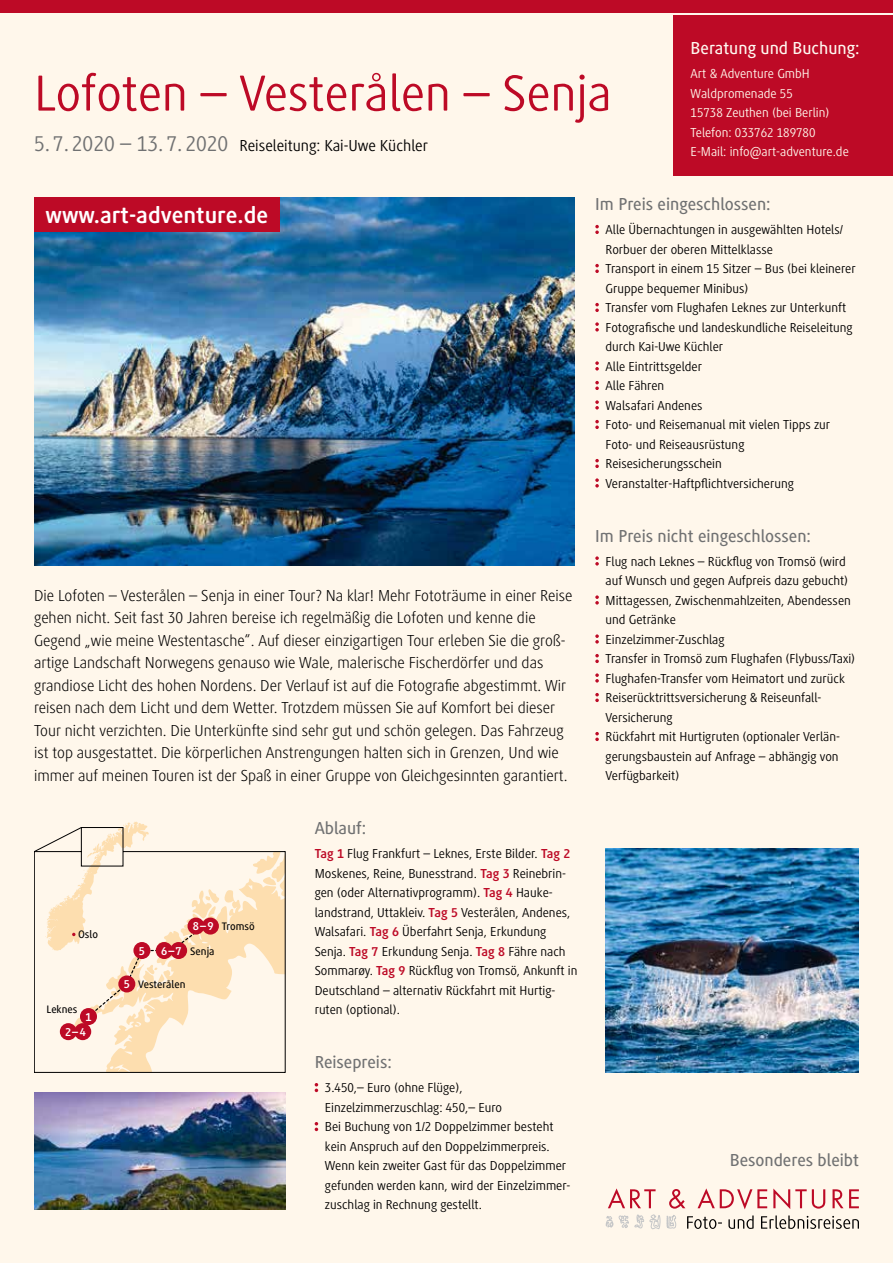
<style>
.page{position:relative;width:893px;height:1263px;background:#fff7eb}
.page>*{position:absolute;margin:0;border:0;box-sizing:border-box;transform-origin:0 0}
.t1{font:52.5px "Generis Simple Pro";color:#bd0a26}
.t2{font:700 24px "Generis Simple Pro";color:#fff}
.t3{font:500 18px "Generis Simple Pro";color:#707172}
.t4{font:500 18px "Generis Simple Pro";color:#fff9f1}
.t5{font:300 16.5px/22.5px "Generis Simple Pro";color:#000}
.t6{font:16.5px "Generis Simple Pro";color:#000}
.t7{font:13.5px/19.5px "Generis Simple Pro";color:#000}
.t8{font:13.5px/19.5px "Generis Simple Pro";color:#fff7eb}
.t9{font:700 12px "Generis Simple Pro";color:#fff}
.t10{font:500 11.25px/24.5px "Generis Simple Pro";color:#000}
.s1{font-size:22.5px;color:#707172}
.s2{font-weight:700;color:#bd0a26}
.s3{font-weight:700;font-size:12px;color:#fff}
</style>
<div class="page">
<svg style="left:315px;top:1083px;width:3px;height:9px"></svg>
<svg style="left:315px;top:1122px;width:3px;height:9px"></svg>
<svg style="left:595px;top:225px;width:4px;height:9px"></svg>
<svg style="left:595px;top:264px;width:4px;height:9px"></svg>
<svg style="left:595px;top:303px;width:4px;height:9px"></svg>
<svg style="left:595px;top:322px;width:4px;height:10px"></svg>
<svg style="left:595px;top:361px;width:4px;height:10px"></svg>
<svg style="left:595px;top:381px;width:4px;height:9px"></svg>
<svg style="left:595px;top:400px;width:4px;height:10px"></svg>
<svg style="left:595px;top:420px;width:4px;height:9px"></svg>
<svg style="left:595px;top:459px;width:4px;height:9px"></svg>
<svg style="left:595px;top:478px;width:4px;height:10px"></svg>
<svg style="left:595px;top:556px;width:4px;height:10px"></svg>
<svg style="left:595px;top:595px;width:4px;height:10px"></svg>
<svg style="left:595px;top:634px;width:4px;height:10px"></svg>
<svg style="left:595px;top:654px;width:4px;height:9px"></svg>
<svg style="left:595px;top:673px;width:4px;height:10px"></svg>
<svg style="left:595px;top:693px;width:4px;height:9px"></svg>
<svg style="left:595px;top:732px;width:4px;height:9px"></svg>
<img style="left:34px;top:197px;width:540px;height:369px">
<div style="left:0;top:0;width:893px;height:13px;background:#bd0a26"></div>
<img style="left:34px;top:1092px;width:251px;height:117px">
<img style="left:606px;top:848px;width:253px;height:225px">
<svg style="left:34px;top:851px;width:251px;height:222px"></svg>
<div style="left:74px;top:1023px;width:17px;height:17px;background:#bd0a26;border-radius:50%"></div>
<div style="left:60px;top:1023px;width:17px;height:17px;background:#bd0a26;border-radius:50%"></div>
<svg style="left:34px;top:822px;width:172px;height:196px"></svg>
<svg style="left:608px;top:1188px;width:48px;height:20px"></svg>
<svg style="left:669px;top:1189px;width:16px;height:19px"></svg>
<svg style="left:698px;top:1188px;width:69px;height:21px"></svg>
<svg style="left:773px;top:1188px;width:52px;height:21px"></svg>
<svg style="left:832px;top:1189px;width:11px;height:19px"></svg>
<svg style="left:849px;top:1189px;width:10px;height:19px"></svg>
<svg style="left:650px;top:1214px;width:26px;height:16px"></svg>
<svg style="left:606px;top:1214px;width:38px;height:14px"></svg>
<svg style="left:687px;top:1215px;width:172px;height:14px"></svg>
<div style="left:34px;top:197px;width:246px;height:35px;background:#bd0a26"></div>
<div style="left:673px;top:15px;width:220px;height:161px;background:#bd0a26"></div>
<h1 class="t1" style="left:34px;top:65px;width:579px">Lofoten – Vesterålen – Senja</h1>
<p class="t6" style="left:34px;top:137px;width:395px"><span class="s1">5. 7. 2020 – 13. 7. 2020</span> Reiseleitung: Kai-Uwe Küchler</p>
<h3 class="t4" style="left:691px;top:38px;width:170px">Beratung und Buchung:</h3>
<p class="t8" style="left:691px;top:64px;width:160px">Art &amp; Adventure GmbH<br>Waldpromenade 55<br>15738 Zeuthen (bei Berlin)<br>Telefon: 033762 189780<br>E-Mail: info@art-adventure.de</p>
<h2 class="t2" style="left:46px;top:202px;width:224px">www.art-adventure.de</h2>
<p class="t5" style="left:34px;top:584px;width:540px">Die Lofoten – Vesterålen – Senja in einer Tour? Na klar! Mehr Fototräume in einer Reise gehen nicht. Seit fast 30 Jahren bereise ich regelmäßig die Lofoten und kenne die Gegend „wie meine Westentasche“. Auf dieser einzigartigen Tour erleben Sie die groß&shy;artige Landschaft Norwegens genauso wie Wale, malerische Fischerdörfer und das grandiose Licht des hohen Nordens. Der Verlauf ist auf die Fotografie abgestimmt. Wir reisen nach dem Licht und dem Wetter. Trotzdem müssen Sie auf Komfort bei dieser Tour nicht verzichten. Die Unterkünfte sind sehr gut und schön gelegen. Das Fahrzeug ist top ausgestattet. Die körperlichen Anstrengungen halten sich in Grenzen, Und wie immer auf meinen Touren ist der Spaß in einer Gruppe von Gleichgesinnten garantiert.</p>
<h3 class="t3" style="left:315px;top:818px;width:53px">Ablauf:</h3>
<p class="t7" style="left:315px;top:844px;width:264px"><span class="s2">Tag 1</span> Flug Frankfurt – Leknes, Erste Bilder. <span class="s2">Tag 2<br></span>Moskenes, Reine, Bunesstrand. <span class="s2">Tag 3</span> Reinebrin&shy;gen (oder Alternativprogramm). <span class="s2">Tag 4</span> Hauke&shy;landstrand, Uttakleiv. <span class="s2">Tag 5</span> Vesterålen, Andenes, Walsafari. <span class="s2">Tag 6</span> Überfahrt Senja, Erkundung Senja. <span class="s2">Tag 7</span> Erkundung Senja. <span class="s2">Tag 8</span> Fähre nach Sommarøy. <span class="s2">Tag 9</span> Rückflug von Tromsö, Ankunft in Deutschland – alternativ Rückfahrt mit Hurtig&shy;ruten (optional).</p>
<h3 class="t3" style="left:315px;top:1052px;width:79px">Reisepreis:</h3>
<p class="t7" style="left:325px;top:1078px;width:247px">3.450,– Euro (ohne Flüge), Einzelzimmerzuschlag: 450,– Euro<br>Bei Buchung von 1/2 Doppelzimmer besteht kein Anspruch auf den Doppelzimmerpreis.<br>Wenn kein zweiter Gast für das Doppelzimmer gefunden werden kann, wird der Einzelzimmer&shy;zuschlag in Rechnung gestellt.</p>
<p class="t10" style="left:190px;top:914px;width:66px"><span class="s3">8–9</span> Tromsö<br>Senja</p>
<p class="t10" style="left:78px;top:922px;width:21px">Oslo</p>
<p class="t9" style="left:139px;top:944px;width:8px">5</p>
<p class="t9" style="left:161px;top:944px;width:22px">6–7</p>
<p class="t10" style="left:138px;top:972px;width:49px">Vesterålen</p>
<p class="t9" style="left:124px;top:977px;width:8px">5</p>
<p class="t10" style="left:47px;top:997px;width:32px">Leknes</p>
<p class="t9" style="left:85px;top:1010px;width:8px">1</p>
<p class="t9" style="left:65px;top:1025px;width:22px">2–4</p>
<h3 class="t3" style="left:595px;top:194px;width:177px">Im Preis eingeschlossen:</h3>
<p class="t7" style="left:606px;top:220px;width:252px">Alle Übernachtungen in ausgewählten Hotels/ Rorbuer der oberen Mittelklasse<br>Transport in einem 15 Sitzer – Bus (bei kleinerer Gruppe bequemer Minibus)<br>Transfer vom Flughafen Leknes zur Unterkunft Fotografische und landeskundliche Reiseleitung durch Kai-Uwe Küchler<br>Alle Eintrittsgelder<br>Alle Fähren<br>Walsafari Andenes<br>Foto- und Reisemanual mit vielen Tipps zur Foto- und Reiseausrüstung Reisesicherungsschein Veranstalter-Haftpflichtversicherung</p>
<h3 class="t3" style="left:595px;top:526px;width:217px">Im Preis nicht eingeschlossen:</h3>
<p class="t7" style="left:606px;top:551px;width:251px">Flug nach Leknes – Rückflug von Tromsö (wird auf Wunsch und gegen Aufpreis dazu gebucht)<br>Mittagessen, Zwischenmahlzeiten, Abendessen und Getränke<br>Einzelzimmer-Zuschlag<br>Transfer in Tromsö zum Flughafen (Flybuss/Taxi)<br>Flughafen-Transfer vom Heimatort und zurück Reiserücktrittsversicherung &amp; Reiseunfall-Versicherung<br>Rückfahrt mit Hurtigruten (optionaler Verlän&shy;gerungsbaustein auf Anfrage – abhängig von Verfügbarkeit)</p>
<h3 class="t3" style="left:730px;top:1150px;width:131px">Besonderes bleibt</h3>
</div>
